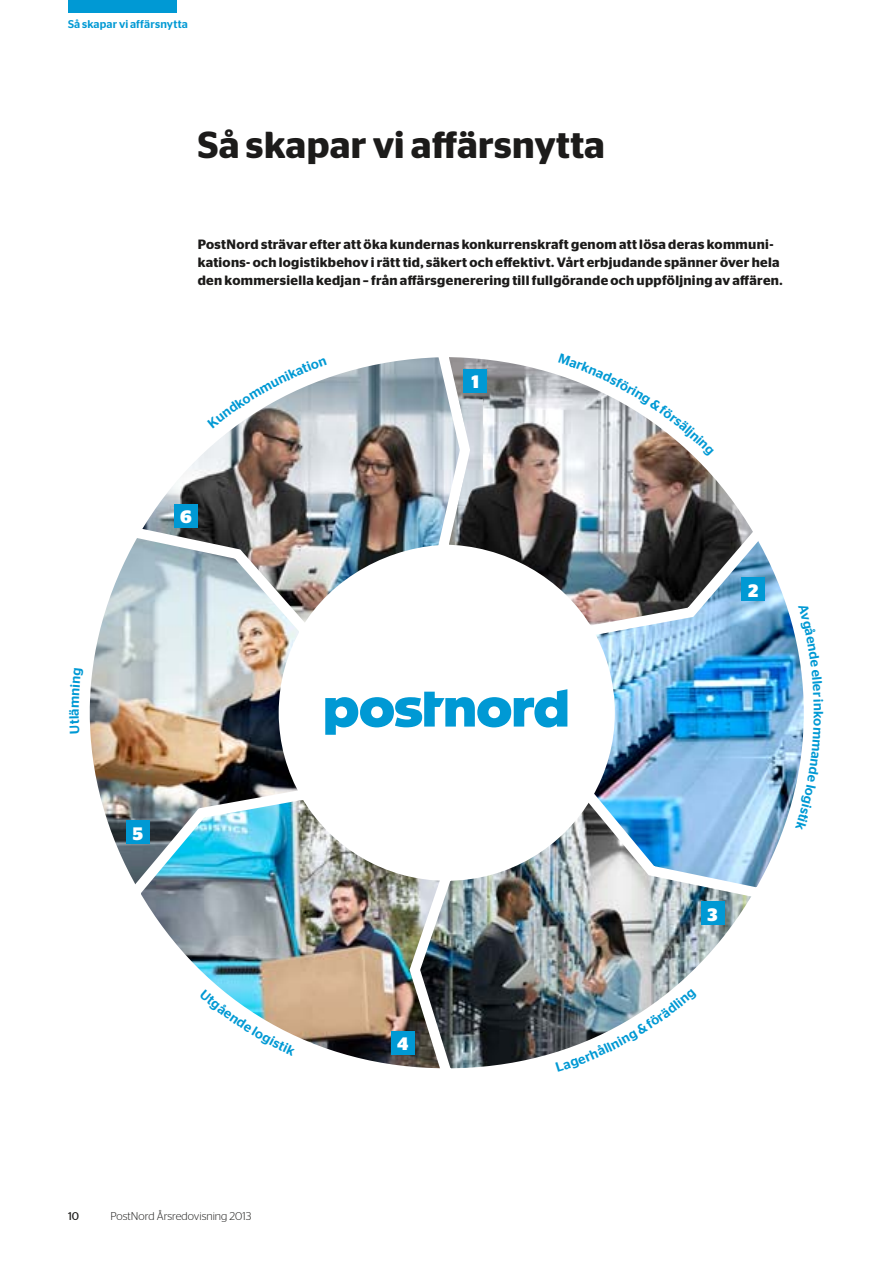
<style>
.page{position:relative;width:893px;height:1263px;background:#fff}
.page>*{position:absolute;margin:0;border:0;box-sizing:border-box;transform-origin:0 0}
.t1{font:600 37.5px "Stag Sans";letter-spacing:.01em;color:#1c1b1a}
.t2{font:700 18px "Stag Sans";color:#fff}
.t3{font:600 13.5px/18px "Stag Sans";letter-spacing:.025em;color:#1c1b1a}
.t4{font:500 13.5px "Stag Sans";color:#0099d4}
.t5{font:300 11.25px "Stag Sans";color:#1c1b1a}
.t6{font:500 11.25px "Stag Sans";letter-spacing:.02em;color:#0099d4}
.t7{font:11.25px "Stag Sans";color:#1c1b1a}
</style>
<div class="page">
<div style="left:68px;top:0;width:108px;height:13px;background:#0099d4"></div>
<img style="left:147px;top:357px;width:283px;height:247px">
<img style="left:89px;top:521px;width:230px;height:337px">
<img style="left:122px;top:780px;width:282px;height:286px">
<img style="left:404px;top:822px;width:343px;height:247px">
<img style="left:574px;top:566px;width:230px;height:338px">
<img style="left:430px;top:357px;width:341px;height:288px">
<img style="left:458px;top:399px;width:25px;height:107px">
<div style="left:464px;top:369px;width:23px;height:24px;background:#0099d4"></div>
<div style="left:741px;top:578px;width:24px;height:23px;background:#0099d4"></div>
<div style="left:701px;top:902px;width:23px;height:23px;background:#0099d4"></div>
<div style="left:391px;top:1031px;width:24px;height:23px;background:#0099d4"></div>
<div style="left:126px;top:821px;width:24px;height:23px;background:#0099d4"></div>
<div style="left:174px;top:504px;width:24px;height:24px;background:#0099d4"></div>
<svg style="left:325px;top:689px;width:242px;height:46px"></svg>
<svg style="left:199px;top:989px;width:97px;height:67px"></svg>
<svg style="left:555px;top:989px;width:142px;height:80px"></svg>
<svg style="left:207px;top:358px;width:120px;height:70px"></svg>
<svg style="left:558px;top:357px;width:156px;height:100px"></svg>
<svg style="left:798px;top:604px;width:6px;height:106px"></svg>
<svg style="left:795px;top:719px;width:9px;height:112px"></svg>
<p class="t6" style="left:68px;top:18px;width:121px">Så skapar vi affärsnytta</p>
<h1 class="t1" style="left:198px;top:123px;width:409px">Så skapar vi affärsnytta</h1>
<p class="t3" style="left:198px;top:235px;width:586px">PostNord strävar efter att öka kundernas konkurrenskraft genom att lösa deras kommuni&shy;kations- och logistikbehov i rätt tid, säkert och effektivt. Vårt erbjudande spänner över hela den kommersiella kedjan – från affärsgenerering till fullgörande och uppföljning av affären.</p>
<h2 class="t2" style="left:472px;top:372px;width:9px">1</h2>
<h2 class="t2" style="left:180px;top:507px;width:13px">6</h2>
<h2 class="t2" style="left:748px;top:580px;width:12px">2</h2>
<p class="t4" style="left:66px;top:716px;width:9px;rotate:-90deg">ä</p>
<p class="t4" style="left:826px;top:711px;width:9px;rotate:90deg">k</p>
<h2 class="t2" style="left:133px;top:823px;width:12px">5</h2>
<p class="t7" style="left:68px;top:1210px;width:13px">10</p>
<p class="t5" style="left:111px;top:1210px;width:142px">PostNord Årsredovisning 2013</p>
<h2 class="t2" style="left:397px;top:1033px;width:13px">4</h2>
<h2 class="t2" style="left:708px;top:904px;width:12px">3</h2>
</div>
